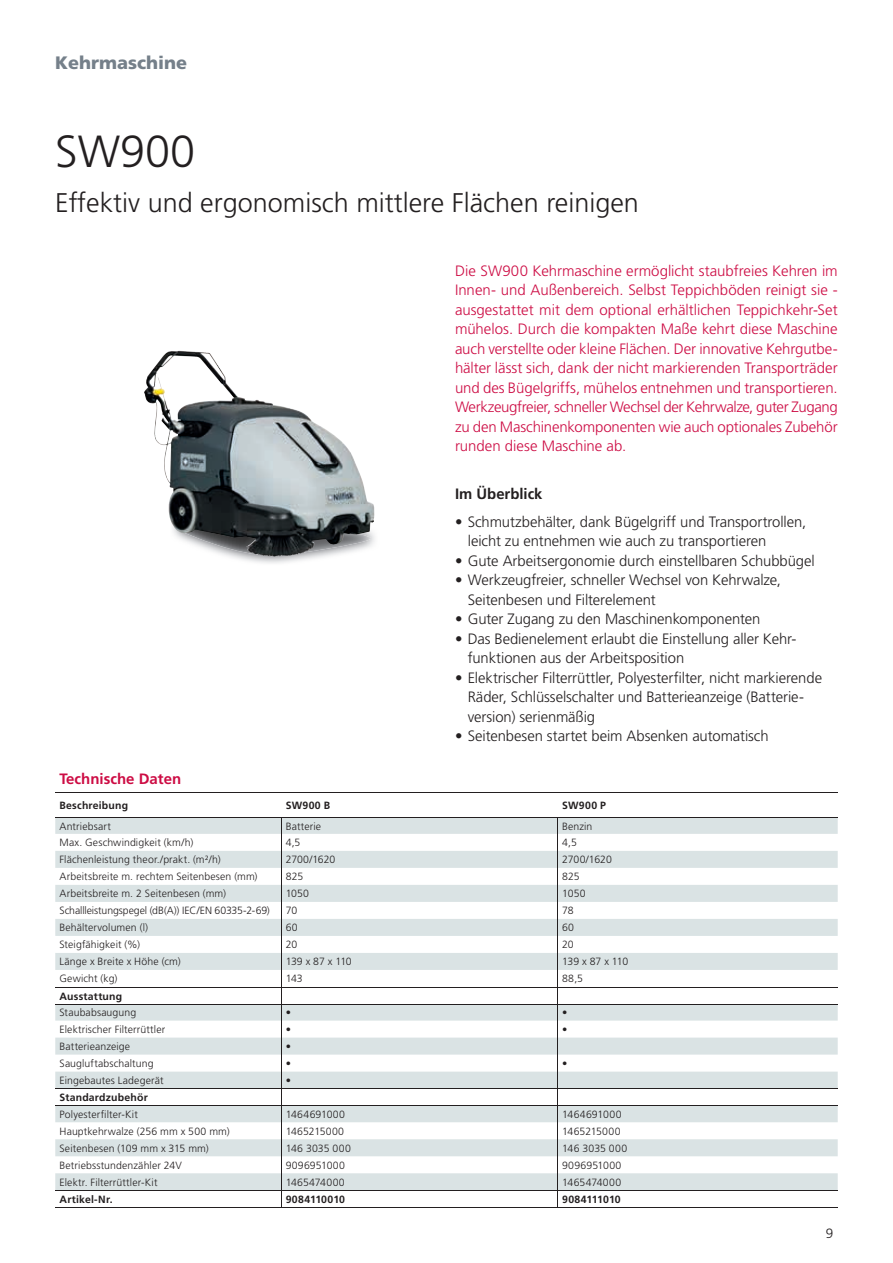
<style>
.page{position:relative;width:893px;height:1263px;background:#fff}
.page>*{position:absolute;margin:0;border:0;box-sizing:border-box;transform-origin:0 0}
.t1{font:300 45px "Frutiger LT Std";color:#231f20}
.t2{font:300 27px "Frutiger LT Std";color:#231f20}
.t3{font:900 18px "Frutiger LT Std";color:#75808a}
.t4{font:300 15px/19.5px "Frutiger LT Std";letter-spacing:-.005em;color:#231f20}
.t5{font:300 15px/19.5px "Frutiger LT Std";letter-spacing:-.005em;color:#cd0c44;text-align:justify}
.t6{font:700 15px "Frutiger LT Std";color:#cd0c44}
.t7{font:700 15px "Frutiger LT Std";color:#231f20}
.t8{font:300 13.5px "Frutiger LT Std";color:#231f20}
.t9{font:300 10.5px "Frutiger LT Std";letter-spacing:.01em;color:#231f20}
.t10{font:700 10.5px "Frutiger LT Std";letter-spacing:.02em;color:#231f20}
.t11{font:300 10.5px "Frutiger LT Std";letter-spacing:-.01em;color:#231f20}
.t12{font:300 10.5px "Frutiger LT Std";letter-spacing:.03em;color:#231f20}
.t13{font:700 10.5px "Frutiger LT Std";color:#231f20}
</style>
<div class="page">
<hr style="left:55px;top:792px;width:226px;height:1px;background:#231f20">
<hr style="left:281px;top:792px;width:277px;height:1px;background:#231f20">
<hr style="left:558px;top:792px;width:280px;height:1px;background:#231f20">
<hr style="left:55px;top:1207px;width:226px;height:1px;background:#231f20">
<hr style="left:281px;top:1207px;width:277px;height:1px;background:#231f20">
<svg style="left:55px;top:817px;width:783px;height:390px"></svg>
<hr style="left:558px;top:1207px;width:280px;height:1px;background:#231f20">
<img style="left:232px;top:493px;width:136px;height:70px">
<img style="left:270px;top:502px;width:105px;height:54px">
<img style="left:144px;top:351px;width:126px;height:206px">
<h3 class="t3" style="left:55px;top:52px;width:134px">Kehrmaschine</h3>
<h1 class="t1" style="left:55px;top:126px;width:142px">SW900</h1>
<h2 class="t2" style="left:55px;top:188px;width:585px">Effektiv und ergonomisch mittlere Flächen reinigen</h2>
<p class="t5" style="left:455px;top:261px;width:384px">Die SW900 Kehrmaschine ermöglicht staubfreies Kehren im Innen- und Außenbereich. Selbst Teppichböden reinigt sie - ausgestattet mit dem optional erhältlichen Teppichkehr-Set mühelos. Durch die kompakten Maße kehrt diese Maschine auch verstellte oder kleine Flächen. Der innovative Kehrgutbe&shy;hälter lässt sich, dank der nicht markierenden Transporträder und des Bügelgriffs, mühelos entnehmen und transportieren.<br>Werkzeugfreier, schneller Wechsel der Kehrwalze, guter Zugang zu den Maschinenkomponenten wie auch optionales Zubehör runden diese Maschine ab.</p>
<h3 class="t7" style="left:455px;top:485px;width:89px">Im Überblick</h3>
<h3 class="t4" style="left:468px;top:512px;width:340px;text-indent:-13px">• Schmutzbehälter, dank Bügelgriff und Transportrollen, leicht zu entnehmen wie auch zu transportieren</h3>
<h3 class="t4" style="left:455px;top:551px;width:361px">• Gute Arbeitsergonomie durch einstellbaren Schubbügel</h3>
<h3 class="t4" style="left:468px;top:571px;width:315px;text-indent:-13px">• Werkzeugfreier, schneller Wechsel von Kehrwalze,<br>Seitenbesen und Filterelement</h3>
<h3 class="t4" style="left:455px;top:610px;width:307px">• Guter Zugang zu den Maschinenkomponenten</h3>
<h3 class="t4" style="left:468px;top:629px;width:330px;text-indent:-13px">• Das Bedienelement erlaubt die Einstellung aller Kehr&shy;funktionen aus der Arbeitsposition</h3>
<h3 class="t4" style="left:468px;top:668px;width:356px;text-indent:-13px">• Elektrischer Filterrüttler, Polyesterfilter, nicht markierende<br>Räder, Schlüsselschalter und Batterieanzeige (Batterie&shy;version) serienmäßig</h3>
<h3 class="t4" style="left:455px;top:727px;width:315px">• Seitenbesen startet beim Absenken automatisch</h3>
<h3 class="t6" style="left:60px;top:770px;width:123px">Technische Daten</h3>
<p class="t10" style="left:60px;top:799px;width:70px">Beschreibung</p>
<p class="t10" style="left:286px;top:799px;width:46px">SW900 B</p>
<p class="t10" style="left:562px;top:799px;width:45px">SW900 P</p>
<p class="t9" style="left:60px;top:820px;width:53px">Antriebsart</p>
<p class="t9" style="left:286px;top:820px;width:37px">Batterie</p>
<p class="t9" style="left:562px;top:820px;width:32px">Benzin</p>
<p class="t9" style="left:60px;top:837px;width:135px">Max. Geschwindigkeit (km/h)</p>
<p class="t9" style="left:286px;top:837px;width:16px">4,5</p>
<p class="t9" style="left:562px;top:837px;width:16px">4,5</p>
<p class="t9" style="left:60px;top:854px;width:163px">Flächenleistung theor./prakt. (m²/h)</p>
<p class="t11" style="left:286px;top:854px;width:51px">2700/1620</p>
<p class="t11" style="left:562px;top:854px;width:51px">2700/1620</p>
<p class="t9" style="left:60px;top:871px;width:200px">Arbeitsbreite m. rechtem Seitenbesen (mm)</p>
<p class="t9" style="left:286px;top:871px;width:19px">825</p>
<p class="t9" style="left:562px;top:871px;width:19px">825</p>
<p class="t9" style="left:60px;top:888px;width:168px">Arbeitsbreite m. 2 Seitenbesen (mm)</p>
<p class="t9" style="left:286px;top:888px;width:25px">1050</p>
<p class="t9" style="left:562px;top:888px;width:25px">1050</p>
<p class="t11" style="left:60px;top:905px;width:212px">Schallleistungspegel (dB(A)) IEC/EN 60335-2-69)</p>
<p class="t9" style="left:286px;top:905px;width:13px">70</p>
<p class="t9" style="left:562px;top:905px;width:13px">78</p>
<p class="t9" style="left:60px;top:922px;width:90px">Behältervolumen (l)</p>
<p class="t9" style="left:286px;top:922px;width:13px">60</p>
<p class="t9" style="left:562px;top:922px;width:13px">60</p>
<p class="t9" style="left:60px;top:939px;width:82px">Steigfähigkeit (%)</p>
<p class="t9" style="left:286px;top:939px;width:13px">20</p>
<p class="t9" style="left:562px;top:939px;width:13px">20</p>
<p class="t9" style="left:60px;top:956px;width:123px">Länge x Breite x Höhe (cm)</p>
<p class="t9" style="left:286px;top:956px;width:68px">139 x 87 x 110</p>
<p class="t9" style="left:562px;top:956px;width:68px">139 x 87 x 110</p>
<p class="t9" style="left:60px;top:973px;width:59px">Gewicht (kg)</p>
<p class="t9" style="left:286px;top:973px;width:19px">143</p>
<p class="t9" style="left:562px;top:973px;width:22px">88,5</p>
<p class="t10" style="left:60px;top:990px;width:64px">Ausstattung</p>
<p class="t9" style="left:60px;top:1007px;width:78px">Staubabsaugung</p>
<p class="t9" style="left:286px;top:1007px;width:7px">•</p>
<p class="t9" style="left:562px;top:1007px;width:7px">•</p>
<p class="t9" style="left:60px;top:1023px;width:107px">Elektrischer Filterrüttler</p>
<p class="t9" style="left:286px;top:1023px;width:7px">•</p>
<p class="t9" style="left:562px;top:1023px;width:7px">•</p>
<p class="t9" style="left:60px;top:1040px;width:72px">Batterieanzeige</p>
<p class="t9" style="left:286px;top:1040px;width:7px">•</p>
<p class="t9" style="left:60px;top:1057px;width:95px">Saugluftabschaltung</p>
<p class="t9" style="left:286px;top:1057px;width:7px">•</p>
<p class="t9" style="left:562px;top:1057px;width:7px">•</p>
<p class="t9" style="left:60px;top:1074px;width:105px">Eingebautes Ladegerät</p>
<p class="t9" style="left:286px;top:1074px;width:7px">•</p>
<p class="t10" style="left:60px;top:1091px;width:90px">Standardzubehör</p>
<p class="t9" style="left:60px;top:1108px;width:80px">Polyesterfilter-Kit</p>
<p class="t12" style="left:286px;top:1108px;width:61px">1464691000</p>
<p class="t12" style="left:562px;top:1108px;width:61px">1464691000</p>
<p class="t9" style="left:60px;top:1125px;width:172px">Hauptkehrwalze (256 mm x 500 mm)</p>
<p class="t9" style="left:286px;top:1125px;width:60px">1465215000</p>
<p class="t9" style="left:562px;top:1125px;width:60px">1465215000</p>
<p class="t9" style="left:60px;top:1142px;width:151px">Seitenbesen (109 mm x 315 mm)</p>
<p class="t9" style="left:286px;top:1142px;width:67px">146 3035 000</p>
<p class="t9" style="left:562px;top:1142px;width:67px">146 3035 000</p>
<p class="t9" style="left:60px;top:1159px;width:124px">Betriebsstundenzähler 24V</p>
<p class="t9" style="left:286px;top:1159px;width:61px">9096951000</p>
<p class="t9" style="left:562px;top:1159px;width:61px">9096951000</p>
<p class="t9" style="left:60px;top:1176px;width:99px">Elektr. Filterrüttler-Kit</p>
<p class="t12" style="left:286px;top:1176px;width:61px">1465474000</p>
<p class="t12" style="left:562px;top:1176px;width:61px">1465474000</p>
<p class="t10" style="left:60px;top:1193px;width:55px">Artikel-Nr.</p>
<p class="t10" style="left:286px;top:1193px;width:61px">9084110010</p>
<p class="t13" style="left:562px;top:1193px;width:60px">9084111010</p>
<p class="t8" style="left:826px;top:1225px;width:9px">9</p>
</div>
